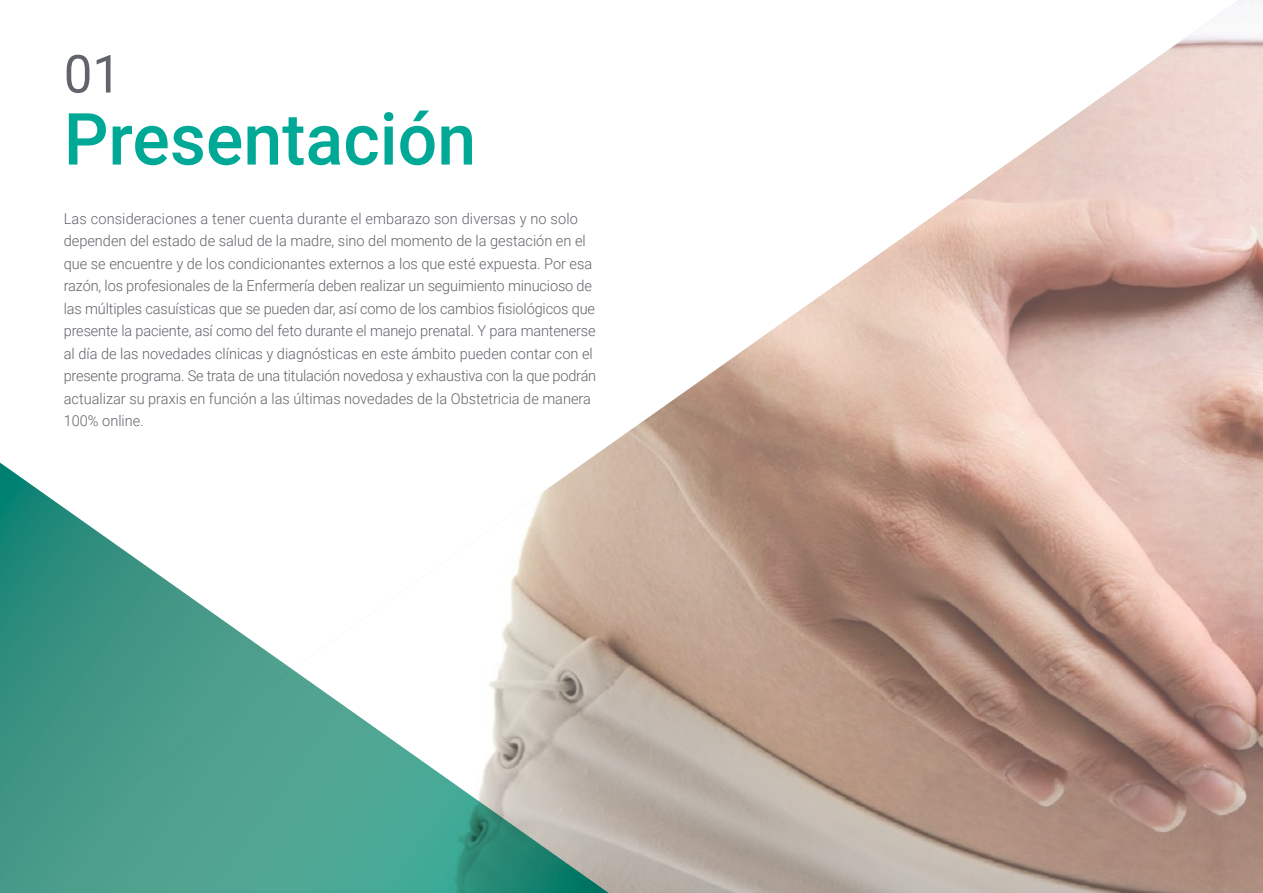
<style>
.page{position:relative;width:1263px;height:893px;background:#fff}
.page>*{position:absolute;margin:0;border:0;box-sizing:border-box;transform-origin:0 0}
.t1{font:500 72px "Roboto";color:#00a996}
.t2{font:52.5px "Roboto";color:#61646a}
.t3{font:300 15px/22.5px "Roboto";color:#61646a}
</style>
<div class="page">
<img style="left:605px;top:0;width:658px;height:893px">
<svg style="left:0;top:448px;width:640px;height:445px"></svg>
<h2 class="t2" style="left:64px;top:37px;width:59px">01</h2>
<h1 class="t1" style="left:64px;top:89px;width:414px">Presentación</h1>
<p class="t3" style="left:64px;top:207px;width:534px">Las consideraciones a tener cuenta durante el embarazo son diversas y no solo dependen del estado de salud de la madre, sino del momento de la gestación en el que se encuentre y de los condicionantes externos a los que esté expuesta. Por esa razón, los profesionales de la Enfermería deben realizar un seguimiento minucioso de las múltiples casuísticas que se pueden dar, así como de los cambios fisiológicos que presente la paciente, así como del feto durante el manejo prenatal. Y para mantenerse al día de las novedades clínicas y diagnósticas en este ámbito pueden contar con el presente programa. Se trata de una titulación novedosa y exhaustiva con la que podrán actualizar su praxis en función a las últimas novedades de la Obstetricia de manera 100% online.</p>
</div>
